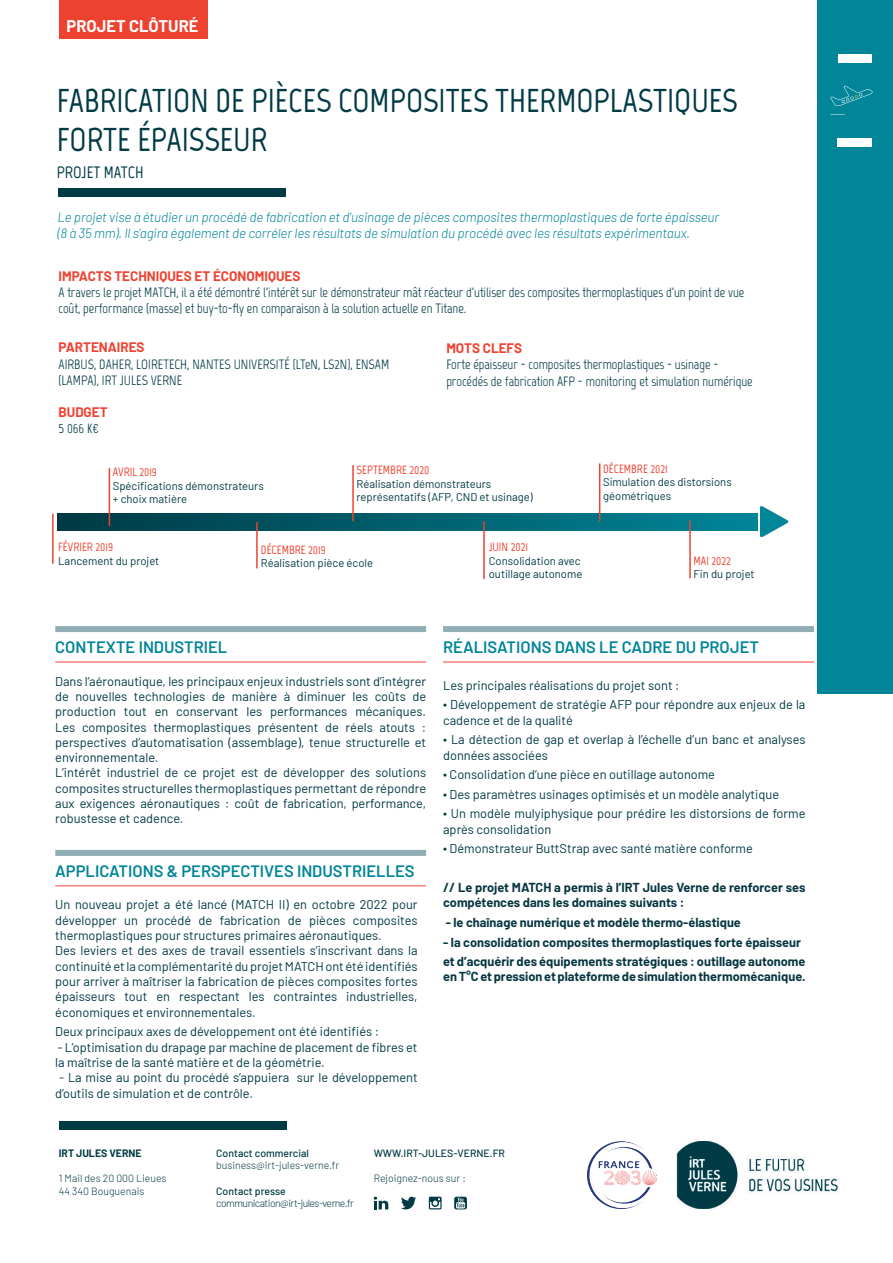
<style>
.page{position:relative;width:893px;height:1263px;background:#fff}
.page>*{position:absolute;margin:0;border:0;box-sizing:border-box;transform-origin:0 0}
.t1{font:700 33px/39.6px "Marvel";color:#003a44}
.t2{font:600 16.5px "Barlow";color:#008599}
.t3{font:700 16.5px "Barlow";color:#fff}
.t4{font:700 16.5px "Marvel";color:#003a44}
.t5{font:13.5px/16.2px "Marvel";color:#003a44}
.t6{font:italic 300 13.5px/16.2px "Barlow";letter-spacing:-.01em;color:#008599}
.t7{font:700 13.5px "Barlow";color:#ee4231}
.t8{font:12.75px/15.3px "Barlow";color:#003a44}
.t9{font:700 12.75px/15.3px "Barlow";color:#083742}
.t10{font:700 12px "Marvel";color:#ee4231}
.t11{font:11.25px/13.5px "Barlow";color:#003a44}
.t12{font:300 10.5px/12.6px "Barlow";color:#003a44}
.t13{font:500 10.5px "Barlow";color:#003a44}
.t14{font:300 10.5px "Barlow";letter-spacing:-.05em;color:#003a44}
.t15{font:700 10.5px "Barlow";color:#003a44}
</style>
<div class="page">
<div style="left:59px;top:1121px;width:227px;height:8px;background:#003a44"></div>
<svg style="left:374px;top:1197px;width:14px;height:12px"></svg>
<svg style="left:401px;top:1197px;width:15px;height:12px"></svg>
<svg style="left:429px;top:1197px;width:13px;height:12px"></svg>
<svg style="left:454px;top:1197px;width:13px;height:12px"></svg>
<img style="left:677px;top:1141px;width:161px;height:68px">
<img style="left:588px;top:1141px;width:68px;height:68px">
<div style="left:817px;top:0;width:76px;height:694px;background:#008599"></div>
<div style="left:58px;top:188px;width:227px;height:8px;background:#003a44"></div>
<div style="left:837px;top:138px;width:34px;height:8px;background:#fff"></div>
<div style="left:838px;top:54px;width:34px;height:9px;background:#fff"></div>
<div style="left:55px;top:626px;width:371px;height:6px;background:#91aeb6"></div>
<hr style="left:55px;top:662px;width:371px;height:1px;background:#ee4231">
<div style="left:55px;top:850px;width:371px;height:6px;background:#91aeb6"></div>
<hr style="left:55px;top:885px;width:371px;height:1px;background:#ee4231">
<div style="left:443px;top:626px;width:371px;height:6px;background:#91aeb6"></div>
<hr style="left:443px;top:662px;width:371px;height:1px;background:#ee4231">
<div style="left:60px;top:0;width:148px;height:38px;background:#ee4231"></div>
<div style="left:58px;top:513px;width:700px;height:17px;background:linear-gradient(to right,#013a43,#008497)"></div>
<img style="left:761px;top:506px;width:28px;height:31px">
<hr style="left:52px;top:514px;width:2px;height:50px;background:#ee4231">
<hr style="left:109px;top:468px;width:1px;height:58px;background:#ee4231">
<hr style="left:256px;top:522px;width:2px;height:46px;background:#ee4231">
<hr style="left:483px;top:521px;width:2px;height:58px;background:#ee4231">
<hr style="left:352px;top:465px;width:2px;height:56px;background:#ee4231">
<hr style="left:599px;top:463px;width:1px;height:58px;background:#ee4231">
<hr style="left:689px;top:520px;width:2px;height:58px;background:#ee4231">
<svg style="left:830px;top:86px;width:43px;height:20px"></svg>
<svg style="left:830px;top:114px;width:15px;height:1px"></svg>
<p class="t3" style="left:67px;top:14px;width:133px">PROJET CLÔTURÉ</p>
<h1 class="t1" style="left:57px;top:81px;width:682px">FABRICATION DE PIÈCES COMPOSITES THERMOPLASTIQUES<br>FORTE ÉPAISSEUR</h1>
<p class="t4" style="left:57px;top:163px;width:88px">PROJET MATCH</p>
<p class="t6" style="left:57px;top:208px;width:663px">Le projet vise à étudier un procédé de fabrication et d’usinage de pièces composites thermoplastiques de forte épaisseur (8 à 35 mm). Il s’agira également de corréler les résultats de simulation du procédé avec les résultats expérimentaux.</p>
<p class="t7" style="left:58px;top:266px;width:243px">IMPACTS TECHNIQUES ET ÉCONOMIQUES</p>
<p class="t5" style="left:58px;top:284px;width:687px">A travers le projet MATCH, il a été démontré l'intérêt sur le démonstrateur mât réacteur d'utiliser des composites thermoplastiques d'un point de vue coût, performance (masse) et buy-to-fly en comparaison à la solution actuelle en Titane.</p>
<p class="t7" style="left:58px;top:338px;width:88px">PARTENAIRES</p>
<p class="t5" style="left:58px;top:356px;width:332px">AIRBUS, DAHER, LOIRETECH, NANTES UNIVERSITÉ (LTeN, LS2N), ENSAM (LAMPA), IRT JULES VERNE</p>
<p class="t7" style="left:58px;top:402px;width:51px">BUDGET</p>
<p class="t5" style="left:58px;top:421px;width:42px">5 066 K€</p>
<p class="t7" style="left:446px;top:338px;width:77px">MOTS CLEFS</p>
<p class="t5" style="left:446px;top:357px;width:308px">Forte épaisseur - composites thermoplastiques - usinage - procédés de fabrication AFP - monitoring et simulation numérique</p>
<p class="t10" style="left:113px;top:465px;width:46px">AVRIL 2019</p>
<p class="t11" style="left:113px;top:478px;width:152px">Spécifications démonstrateurs + choix matière</p>
<p class="t10" style="left:357px;top:463px;width:74px">SEPTEMBRE 2020</p>
<p class="t11" style="left:357px;top:476px;width:178px">Réalisation démonstrateurs représentatifs (AFP, CND et usinage)</p>
<p class="t10" style="left:603px;top:461px;width:66px">DÉCEMBRE 2021</p>
<p class="t11" style="left:603px;top:474px;width:130px">Simulation des distorsions géométriques</p>
<p class="t10" style="left:58px;top:540px;width:56px">FÉVRIER 2019</p>
<p class="t11" style="left:58px;top:553px;width:103px">Lancement du projet</p>
<p class="t10" style="left:261px;top:543px;width:66px">DÉCEMBRE 2019</p>
<p class="t11" style="left:261px;top:556px;width:114px">Réalisation pièce école</p>
<p class="t10" style="left:489px;top:540px;width:41px">JUIN 2021</p>
<p class="t11" style="left:489px;top:553px;width:95px">Consolidation avec outillage autonome</p>
<p class="t10" style="left:693px;top:553px;width:39px">MAI 2022</p>
<p class="t11" style="left:693px;top:567px;width:63px">Fin du projet</p>
<p class="t2" style="left:55px;top:635px;width:174px">CONTEXTE INDUSTRIEL</p>
<p class="t8" style="left:55px;top:672px;width:372px">Dans l’aéronautique, les principaux enjeux industriels sont d’intégrer de nouvelles technologies de manière à diminuer les coûts de production tout en conservant les performances mécaniques.<br>Les composites thermoplastiques présentent de réels atouts : perspectives d’automatisation (assemblage), tenue structurelle et environnementale.<br>L’intérêt industriel de ce projet est de développer des solutions composites structurelles thermoplastiques permettant de répondre aux exigences aéronautiques : coût de fabrication, performance, robustesse et cadence.</p>
<p class="t2" style="left:55px;top:859px;width:361px">APPLICATIONS &amp; PERSPECTIVES INDUSTRIELLES</p>
<p class="t8" style="left:55px;top:896px;width:364px">Un nouveau projet a été lancé (MATCH II) en octobre 2022 pour développer un procédé de fabrication de pièces composites thermoplastiques pour structures primaires aéronautiques.<br>Des leviers et des axes de travail essentiels s’inscrivant dans la continuité et la complémentarité du projet MATCH ont été identifiés pour arriver à maîtriser la fabrication de pièces composites fortes épaisseurs tout en respectant les contraintes industrielles, économiques et environnementales.</p>
<p class="t8" style="left:55px;top:1023px;width:325px">Deux principaux axes de développement ont été identifiés :</p>
<p class="t8" style="left:55px;top:1038px;width:364px">- L’optimisation du drapage par machine de placement de fibres et la maîtrise de la santé matière et de la géométrie.</p>
<p class="t8" style="left:55px;top:1069px;width:364px;text-indent:4px">- La mise au point du procédé s’appuiera sur le développement d’outils de simulation et de contrôle.</p>
<p class="t2" style="left:443px;top:635px;width:317px">RÉALISATIONS DANS LE CADRE DU PROJET</p>
<p class="t8" style="left:443px;top:674px;width:364px;line-height:19.5px">Les principales réalisations du projet sont :<br>∙ Développement de stratégie AFP pour répondre aux enjeux de la</p>
<p class="t8" style="left:443px;top:709px;width:364px;line-height:19.5px">cadence et de la qualité<br>∙ La détection de gap et overlap à l’échelle d’un banc et analyses</p>
<p class="t8" style="left:443px;top:744px;width:364px;line-height:19.5px">données associées<br>∙ Consolidation d’une pièce en outillage autonome<br>∙ Des paramètres usinages optimisés et un modèle analytique<br>∙ Un modèle mulyiphysique pour prédire les distorsions de forme</p>
<p class="t8" style="left:443px;top:818px;width:311px;line-height:19.5px">après consolidation<br>∙ Démonstrateur ButtStrap avec santé matière conforme</p>
<p class="t9" style="left:443px;top:879px;width:364px">// Le projet MATCH a permis à l’IRT Jules Verne de renforcer ses compétences dans les domaines suivants :</p>
<p class="t9" style="left:446px;top:914px;width:297px">- le chaînage numérique et modèle thermo-élastique</p>
<p class="t9" style="left:443px;top:931px;width:364px;line-height:19.5px">- la consolidation composites thermoplastiques forte épaisseur et d’acquérir des équipements stratégiques : outillage autonome</p>
<p class="t9" style="left:443px;top:968px;width:364px">en T°C et pression et plateforme de simulation thermomécanique.</p>
<p class="t15" style="left:59px;top:1145px;width:84px">IRT JULES VERNE</p>
<p class="t12" style="left:59px;top:1171px;width:109px">1 Mail des 20 000 Lieues<br>44 340 Bouguenais</p>
<p class="t13" style="left:216px;top:1145px;width:94px">Contact commercial</p>
<p class="t12" style="left:216px;top:1158px;width:124px">business@irt-jules-verne.fr</p>
<p class="t13" style="left:216px;top:1183px;width:71px">Contact presse</p>
<p class="t14" style="left:216px;top:1196px;width:139px">communication@irt-jules-verne.fr</p>
<p class="t13" style="left:374px;top:1145px;width:133px">WWW.IRT-JULES-VERNE.FR</p>
<p class="t12" style="left:374px;top:1171px;width:94px">Rejoignez-nous sur :</p>
</div>
